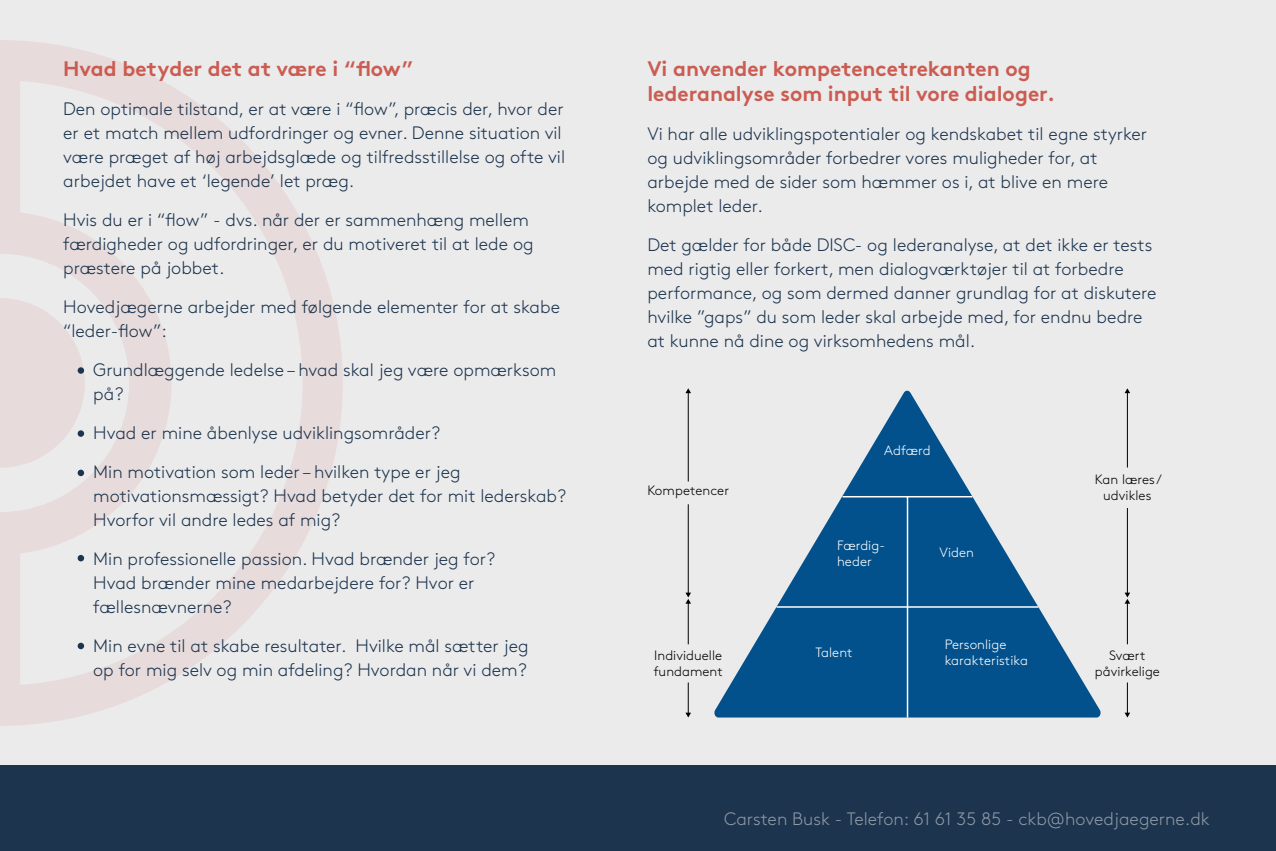
<style>
.page{position:relative;width:1276px;height:851px;background:#fff}
.page>*{position:absolute;margin:0;border:0;box-sizing:border-box;transform-origin:0 0}
.t1{font:700 21px/25.2px "Brown";color:rgb(200 76 64/.9)}
.t2{font:300 18px/24px "Brown";color:#1c344d}
.t3{font:300 18px "Brown";color:#fff}
.t4{font:300 13.5px/16.2px "Brown";letter-spacing:.005em;color:#000;text-align:center}
.t5{font:300 13.5px/16.2px "Brown";letter-spacing:.005em;color:#fff}
</style>
<div class="page">
<div style="left:0;top:0;width:1276px;height:850px;background:#ebebec"></div>
<svg style="left:0;top:40px;width:343px;height:685px"></svg>
<svg style="left:0;top:298px;width:85px;height:169px"></svg>
<div style="left:0;top:765px;width:1276px;height:85px;background:#1c344d"></div>
<div style="left:78px;top:367px;width:6px;height:7px;background:#1c344d;border-radius:50%"></div>
<div style="left:78px;top:469px;width:6px;height:7px;background:#1c344d;border-radius:50%"></div>
<div style="left:78px;top:430px;width:6px;height:7px;background:#1c344d;border-radius:50%"></div>
<svg style="left:78px;top:555px;width:6px;height:6px"></svg>
<div style="left:78px;top:642px;width:6px;height:7px;background:#1c344d;border-radius:50%"></div>
<svg style="left:714px;top:390px;width:387px;height:327px;fill:#05538d"></svg>
<hr style="left:906px;top:496px;width:2px;height:221px;background:#fff">
<hr style="left:842px;top:496px;width:130px;height:1px;background:#fff">
<hr style="left:776px;top:606px;width:262px;height:1px;background:#fff">
<hr style="left:688px;top:392px;width:1px;height:89px;background:#000">
<svg style="left:685px;top:388px;width:6px;height:5px"></svg>
<hr style="left:688px;top:602px;width:1px;height:42px;background:#000">
<hr style="left:688px;top:682px;width:1px;height:31px;background:#000">
<svg style="left:685px;top:712px;width:6px;height:5px"></svg>
<hr style="left:688px;top:504px;width:1px;height:89px;background:#000">
<svg style="left:685px;top:592px;width:6px;height:11px"></svg>
<hr style="left:1127px;top:392px;width:1px;height:75px;background:#000">
<svg style="left:1124px;top:388px;width:6px;height:5px"></svg>
<hr style="left:1127px;top:602px;width:1px;height:42px;background:#000">
<hr style="left:1127px;top:682px;width:1px;height:31px;background:#000">
<svg style="left:1124px;top:712px;width:6px;height:5px"></svg>
<hr style="left:1127px;top:508px;width:1px;height:85px;background:#000">
<svg style="left:1124px;top:592px;width:6px;height:11px"></svg>
<p class="t1" style="left:63px;top:53px;width:351px">Hvad betyder det at være i “flow”</p>
<p class="t2" style="left:63px;top:95px;width:503px">Den optimale tilstand, er at være i “flow”, præcis der, hvor der er et match mellem udfordringer og evner. Denne situation vil være præget af høj arbejdsglæde og tilfredsstillelse og ofte vil arbejdet have et ‘legende’ let præg.</p>
<p class="t2" style="left:63px;top:206px;width:472px">Hvis du er i “flow” - dvs. når der er sammenhæng mellem færdigheder og udfordringer, er du motiveret til at lede og præstere på jobbet.</p>
<p class="t2" style="left:63px;top:293px;width:498px">Hovedjægerne arbejder med følgende elementer for at skabe “leder-flow”:</p>
<p class="t2" style="left:93px;top:356px;width:464px">Grundlæggende ledelse – hvad skal jeg være opmærksom på?</p>
<p class="t2" style="left:93px;top:412px;width:369px;line-height:39px">Hvad er mine åbenlyse udviklingsområder?<br>Min motivation som leder – hvilken type er jeg</p>
<p class="t2" style="left:93px;top:482px;width:474px">motivationsmæssigt? Hvad betyder det for mit lederskab?<br>Hvorfor vil andre ledes af mig?</p>
<p class="t2" style="left:93px;top:545px;width:403px">Min professionelle passion. Hvad brænder jeg for?<br>Hvad brænder mine medarbejdere for? Hvor er fællesnævnerne?</p>
<p class="t2" style="left:93px;top:632px;width:437px">Min evne til at skabe resultater. Hvilke mål sætter jeg op for mig selv og min afdeling? Hvordan når vi dem?</p>
<p class="t1" style="left:647px;top:53px;width:409px">Vi anvender kompetencetrekanten og lederanalyse som input til vore dialoger.</p>
<p class="t2" style="left:647px;top:120px;width:501px">Vi har alle udviklingspotentialer og kendskabet til egne styrker og udviklingsområder forbedrer vores muligheder for, at arbejde med de sider som hæmmer os i, at blive en mere komplet leder.</p>
<p class="t2" style="left:647px;top:231px;width:511px">Det gælder for både DISC- og lederanalyse, at det ikke er tests med rigtig eller forkert, men dialogværktøjer til at forbedre performance, og som dermed danner grundlag for at diskutere hvilke ”gaps” du som leder skal arbejde med, for endnu bedre at kunne nå dine og virksomhedens mål.</p>
<p class="t4" style="left:647px;top:481px;width:83px">Kompetencer</p>
<p class="t4" style="left:653px;top:646px;width:71px;text-align:left">Individuelle fundament</p>
<p class="t5" style="left:884px;top:441px;width:48px">Adfærd</p>
<p class="t5" style="left:837px;top:535px;width:49px">Færdig&shy;heder</p>
<p class="t5" style="left:939px;top:542px;width:36px">Viden</p>
<p class="t5" style="left:815px;top:643px;width:39px">Talent</p>
<p class="t5" style="left:945px;top:634px;width:84px">Personlige karakteristika</p>
<p class="t4" style="left:1095px;top:470px;width:68px">Kan læres/ udvikles</p>
<p class="t4" style="left:1094px;top:646px;width:67px">Svært påvirkelige</p>
<p class="t3" style="left:724px;top:805px;width:487px">Carsten Busk - Telefon: 61 61 35 85 - ckb@hovedjaegerne.dk</p>
</div>
